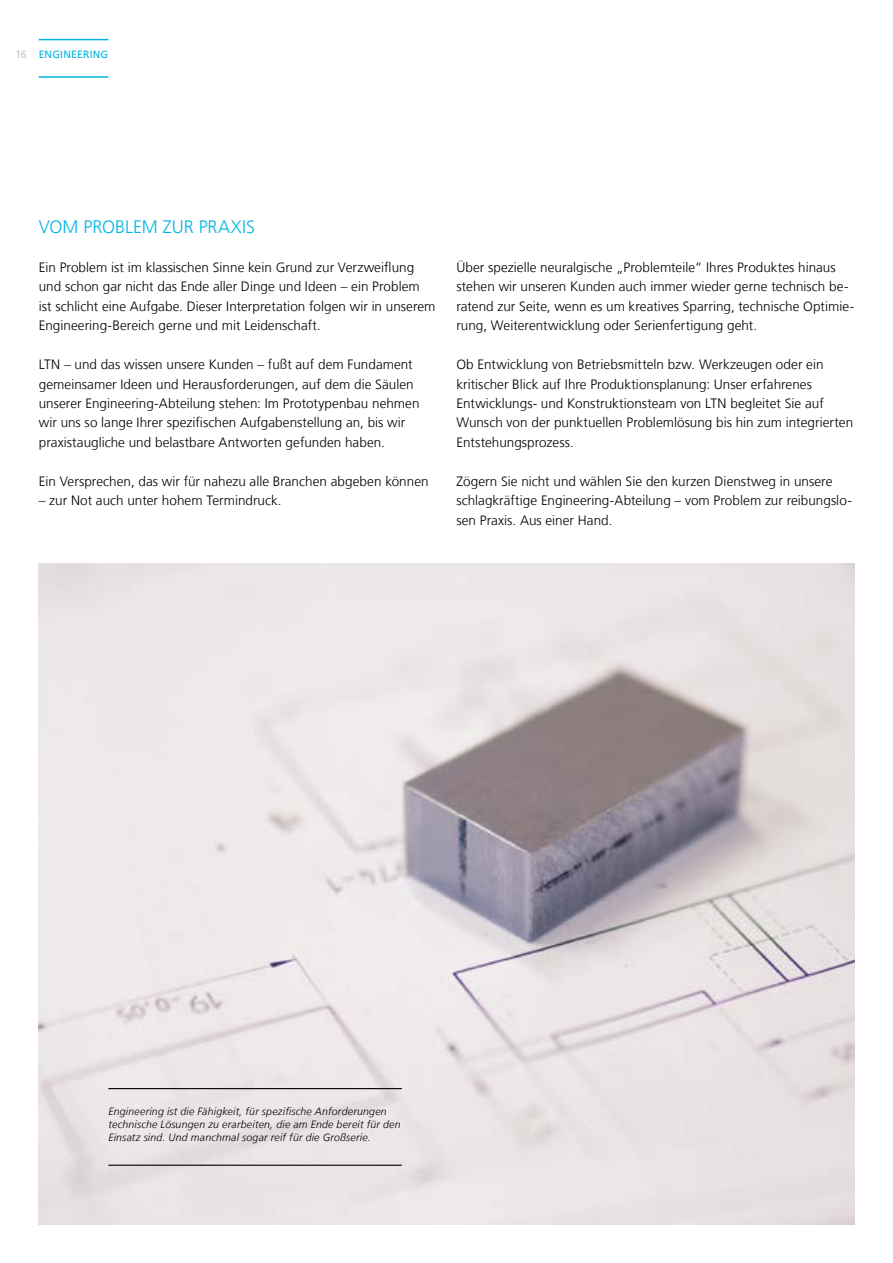
<style>
.page{position:relative;width:893px;height:1263px;background:#fff}
.page>*{position:absolute;margin:0;border:0;box-sizing:border-box;transform-origin:0 0}
.t1{font:300 18px "Frutiger LT";color:#00b5e2}
.t2{font:300 13.5px/19.5px "Frutiger LT";letter-spacing:.005em;color:#000}
.t3{font:italic 300 10.5px/12.8px "Frutiger LT";letter-spacing:.02em;color:#000}
.t4{font:10.5px "Frutiger LT";letter-spacing:.02em;color:#00b5e2}
.t5{font:300 10.5px "Frutiger LT";color:#acabab}
</style>
<div class="page">
<img style="left:39px;top:563px;width:815px;height:661px">
<hr style="left:108px;top:1088px;width:294px;height:1px;background:#000">
<hr style="left:108px;top:1165px;width:294px;height:1px;background:#000">
<hr style="left:39px;top:39px;width:69px;height:1px;background:#00b5e2">
<hr style="left:39px;top:76px;width:69px;height:2px;background:#00b5e2">
<p class="t5" style="left:15px;top:49px;width:13px">16</p>
<p class="t4" style="left:39px;top:48px;width:71px">ENGINEERING</p>
<h1 class="t1" style="left:39px;top:217px;width:218px">VOM PROBLEM ZUR PRAXIS</h1>
<p class="t2" style="left:39px;top:258px;width:398px">Ein Problem ist im klassischen Sinne kein Grund zur Verzweiflung und schon gar nicht das Ende aller Dinge und Ideen – ein Problem ist schlicht eine Aufgabe. Dieser Interpretation folgen wir in unserem Engineering-Bereich gerne und mit Leidenschaft.</p>
<p class="t2" style="left:39px;top:355px;width:382px">LTN – und das wissen unsere Kunden – fußt auf dem Fundament gemeinsamer Ideen und Herausforderungen, auf dem die Säulen unserer Engineering-Abteilung stehen: Im Prototypenbau nehmen wir uns so lange Ihrer spezifischen Aufgabenstellung an, bis wir praxistaugliche und belastbare Antworten gefunden haben.</p>
<p class="t2" style="left:39px;top:471px;width:391px">Ein Versprechen, das wir für nahezu alle Branchen abgeben können</p>
<p class="t2" style="left:39px;top:491px;width:244px">– zur Not auch unter hohem Termindruck.</p>
<p class="t2" style="left:456px;top:258px;width:399px">Über spezielle neuralgische „Problemteile“ Ihres Produktes hinaus stehen wir unseren Kunden auch immer wieder gerne technisch be&shy;ratend zur Seite, wenn es um kreatives Sparring, technische Optimie&shy;rung, Weiterentwicklung oder Serienfertigung geht.</p>
<p class="t2" style="left:456px;top:355px;width:398px">Ob Entwicklung von Betriebsmitteln bzw. Werkzeugen oder ein kritischer Blick auf Ihre Produktionsplanung: Unser erfahrenes Entwicklungs- und Konstruktionsteam von LTN begleitet Sie auf Wunsch von der punktuellen Problemlösung bis hin zum integrierten Entstehungsprozess.</p>
<p class="t2" style="left:456px;top:471px;width:397px">Zögern Sie nicht und wählen Sie den kurzen Dienstweg in unsere schlagkräftige Engineering-Abteilung – vom Problem zur reibungslo&shy;sen Praxis. Aus einer Hand.</p>
<p class="t3" style="left:108px;top:1105px;width:294px">Engineering ist die Fähigkeit, für spezifische Anforderungen technische Lösungen zu erarbeiten, die am Ende bereit für den<br>Einsatz sind. Und manchmal sogar reif für die Großserie.</p>
</div>
